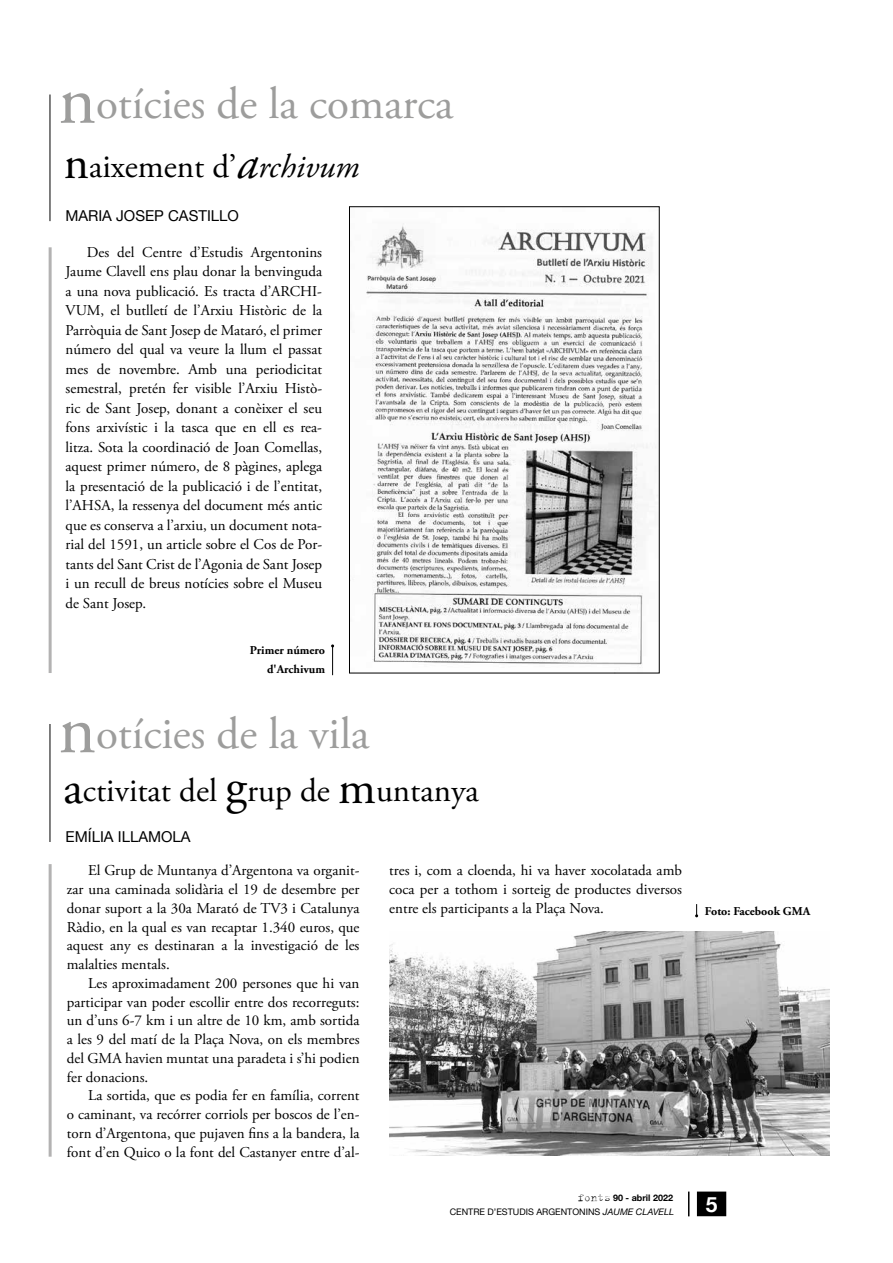
<style>
.page{position:relative;width:893px;height:1263px;background:#fff}
.page>*{position:absolute;margin:0;border:0;box-sizing:border-box;transform-origin:0 0}
.t1{font:45px "Adobe Garamond Pro";color:#9d9d9c}
.t2{font:33px "Adobe Garamond Pro";color:#000}
.t3{font:700 21px "Helvetica Neue";color:#fff}
.t4{font:15px/19.5px "Adobe Garamond Pro";color:#000;text-align:justify}
.t5{font:15px "Helvetica Neue";color:#000}
.t6{font:700 12px/18.8px "Adobe Garamond Pro";color:#000;text-align:right}
.t7{font:9px "Helvetica Neue";color:#000}
.t8{font:700 9px "Helvetica Neue";color:#000}
.s1{font-size:72px}
.s2{font-size:48px}
.s3{font-style:italic;font-size:48px}
.s4{font-style:italic}
.s5{font-family:"Trixie";font-weight:300;font-size:12px}
</style>
<div class="page">
<div style="left:698px;top:1192px;width:27px;height:23px;background:#000"></div>
<div style="left:697px;top:1191px;width:29px;height:25px;border:2px solid #000"></div>
<svg style="left:688px;top:1191px;width:1px;height:25px"></svg>
<hr style="left:50px;top:95px;width:1px;height:126px;background:#000">
<hr style="left:50px;top:724px;width:1px;height:118px;background:#000">
<hr style="left:49px;top:247px;width:3px;height:426px;background:#b3b2b2">
<hr style="left:49px;top:864px;width:3px;height:293px;background:#b3b2b2">
<img style="left:366px;top:223px;width:290px;height:442px">
<div style="left:349px;top:206px;width:311px;height:467px;border:1px solid #000"></div>
<svg style="left:331px;top:644px;width:3px;height:31px"></svg>
<img style="left:390px;top:932px;width:439px;height:223px">
<svg style="left:695px;top:904px;width:3px;height:13px"></svg>
<h1 class="t1" style="left:58px;top:77px;width:397px"><span class="s1">n</span>otícies de la comarca</h1>
<h2 class="t2" style="left:64px;top:146px;width:297px"><span class="s2">n</span>aixement d’<span class="s3">a</span><span class="s4">rchivum</span></h2>
<p class="t5" style="left:65px;top:205px;width:175px">MARIA JOSEP CASTILLO</p>
<p class="t4" style="left:66px;top:243px;width:258px;text-indent:21px">Des del Centre d’Estudis Argentonins Jaume Clavell ens plau donar la benvinguda a una nova publicació. Es tracta d’ARCHI-VUM, el butlletí de l’Arxiu Històric de la Parròquia de Sant Josep de Mataró, el primer número del qual va veure la llum el passat mes de novembre. Amb una periodicitat semestral, pretén fer visible l’Arxiu Histò&shy;ric de Sant Josep, donant a conèixer el seu fons arxivístic i la tasca que en ell es rea&shy;litza. Sota la coordinació de Joan Comellas, aquest primer número, de 8 pàgines, aplega la presentació de la publicació i de l’entitat, l’AHSA, la ressenya del document més antic que es conserva a l’arxiu, un document nota&shy;rial del 1591, un article sobre el Cos de Por&shy;tants del Sant Crist de l’Agonia de Sant Josep i un recull de breus notícies sobre el Museu de Sant Josep.</p>
<p class="t6" style="left:250px;top:641px;width:77px">Primer número d'Archivum</p>
<h1 class="t1" style="left:58px;top:706px;width:313px"><span class="s1">n</span>otícies de la vila</h1>
<h2 class="t2" style="left:64px;top:771px;width:417px"><span class="s2">a</span>ctivitat del <span class="s2">g</span>rup de <span class="s2">m</span>untanya</h2>
<p class="t5" style="left:66px;top:826px;width:127px">EMÍLIA ILLAMOLA</p>
<p class="t4" style="left:67px;top:862px;width:294px;line-height:18.8px;text-indent:21px">El Grup de Muntanya d’Argentona va organit&shy;zar una caminada solidària el 19 de desembre per donar suport a la 30a Marató de TV3 i Catalunya Ràdio, en la qual es van recaptar 1.340 euros, que aquest any es destinaran a la investigació de les malalties mentals.</p>
<p class="t4" style="left:67px;top:974px;width:294px;line-height:18.8px;text-indent:21px">Les aproximadament 200 persones que hi van participar van poder escollir entre dos recorreguts: un d’uns 6-7 km i un altre de 10 km, amb sortida a les 9 del matí de la Plaça Nova, on els membres del GMA havien muntat una paradeta i s’hi podien fer donacions.</p>
<p class="t4" style="left:67px;top:1087px;width:294px;line-height:18.8px;text-indent:21px">La sortida, que es podia fer en família, corrent o caminant, va recórrer corriols per boscos de l’en&shy;torn d’Argentona, que pujaven fins a la bandera, la font d’en Quico o la font del Castanyer entre d’al-</p>
<p class="t4" style="left:389px;top:862px;width:294px;line-height:18.8px">tres i, com a cloenda, hi va haver xocolatada amb coca per a tothom i sorteig de productes diversos entre els participants a la Plaça Nova.</p>
<p class="t6" style="left:705px;top:901px;width:107px">Foto: Facebook GMA</p>
<p class="t8" style="left:578px;top:1191px;width:97px"><span class="s5">fonts</span> 90 - abril 2022</p>
<p class="t7" style="left:450px;top:1205px;width:226px">CENTRE D’ESTUDIS ARGENTONINS <span class="s4">JAUME CLAVELL</span></p>
<h3 class="t3" style="left:706px;top:1188px;width:13px">5</h3>
</div>
